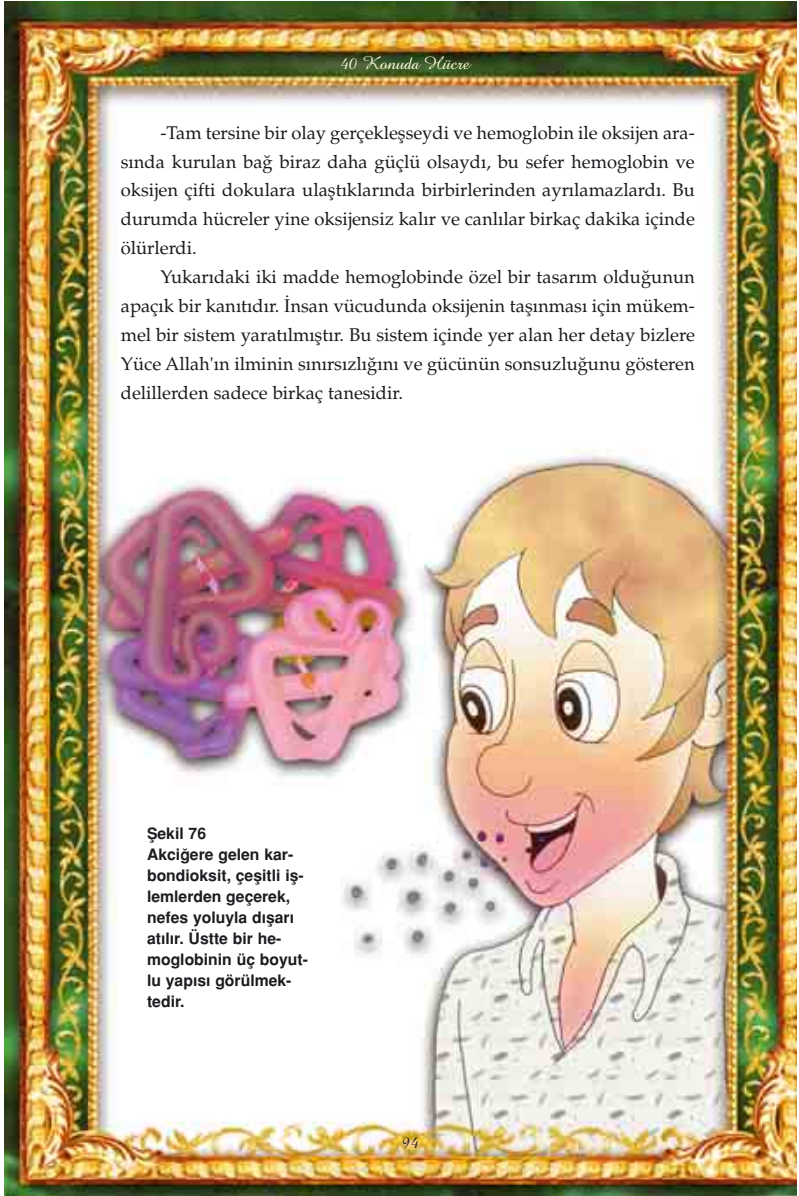
<style>
.page{position:relative;width:799px;height:1196px;background:#fff}
.page>*{position:absolute;margin:0;border:0;box-sizing:border-box;transform-origin:0 0}
.t1{font:18.38px/28.9px "Palatino Turk";color:#1b1c20;text-align:justify}
.t2{font:18.38px "Amazone T";color:#fffbda}
.t3{font:18.38px "Amazone T";color:#1b1c20}
.t4{font:15.75px/21px "Helvetica Turk B";color:#1b1c20}
</style>
<div class="page">
<img style="left:4px;top:2px;width:792px;height:1193px">
<p class="t2" style="left:340px;top:58px;width:131px">40 Konuda Hücre</p>
<p class="t1" style="left:121px;top:120px;width:575px;text-indent:40px">-Tam tersine bir olay gerçekleflseydi ve hemoglobin ile oksijen ara&shy;s›nda kurulan ba¤ biraz daha güçlü olsayd›, bu sefer hemoglobin ve oksijen çifti dokulara ulaflt›klar›nda birbirlerinden ayr›lamazlard›. Bu durumda hücreler yine oksijensiz kal›r ve canl›lar birkaç dakika içinde ölürlerdi.</p>
<p class="t1" style="left:121px;top:265px;width:575px;text-indent:40px">Yukar›daki iki madde hemoglobinde özel bir tasar›m oldu¤unun apaç›k bir kan›t›d›r. ‹nsan vücudunda oksijenin tafl›nmas› için mükem&shy;mel bir sistem yarat›lm›flt›r. Bu sistem içinde yer alan her detay bizlere Yüce Allah'›n ilminin s›n›rs›zl›¤›n› ve gücünün sonsuzlu¤unu gösteren delillerden sadece birkaç tanesidir.</p>
<p class="t4" style="left:147px;top:823px;width:162px">fiekil 76<br>Akci¤ere gelen kar&shy;bondioksit, çeflitli ifl&shy;lemlerden geçerek, nefes yoluyla d›flar› at›l›r. Üstte bir he&shy;moglobinin üç boyut&shy;lu yap›s› görülmek&shy;tedir.</p>
<p class="t3" style="left:402px;top:1136px;width:19px">94</p>
</div>
